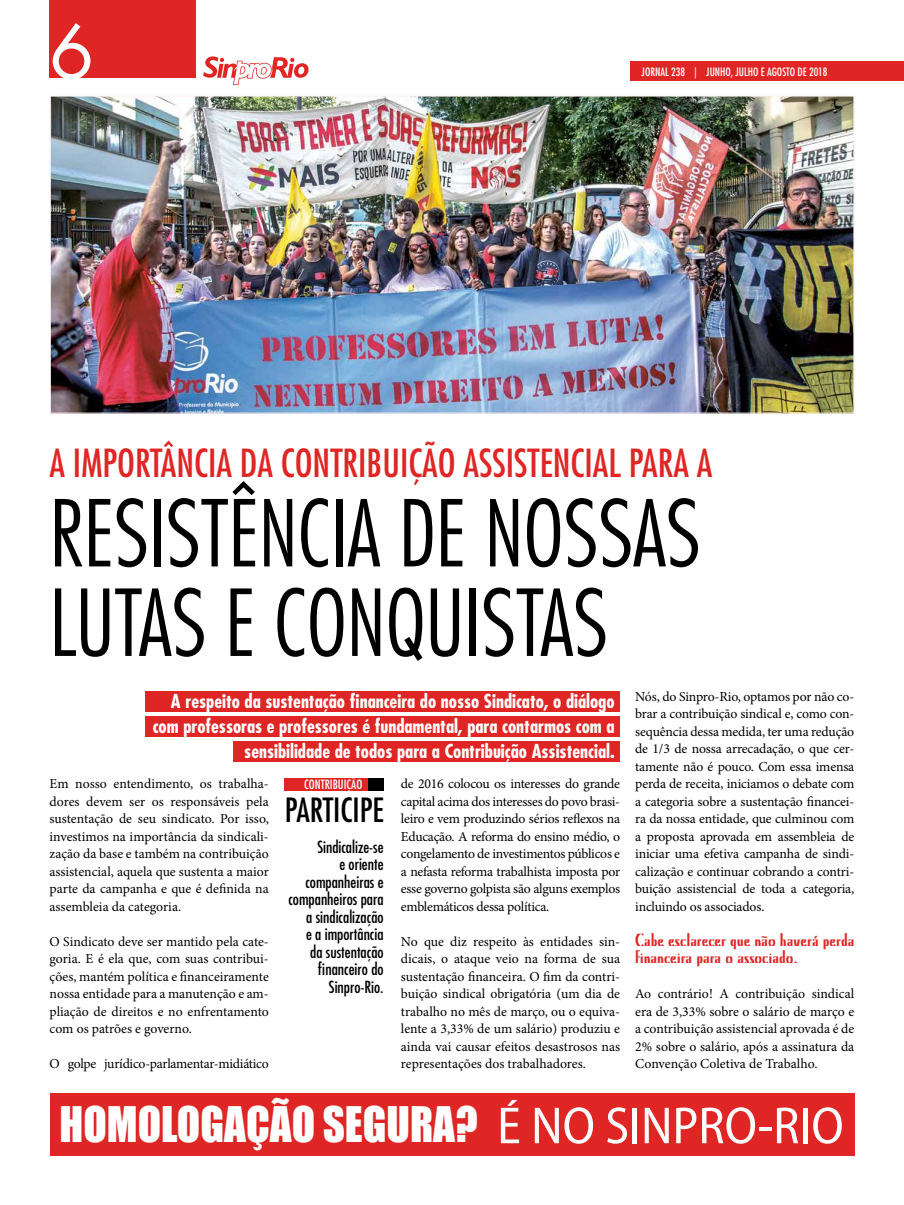
<style>
.page{position:relative;width:904px;height:1205px;background:#fff}
.page>*{position:absolute;margin:0;border:0;box-sizing:border-box;transform-origin:0 0}
.t1{font:300 condensed 89.5px/89.5px "Futura Std";color:#000}
.t2{font:72.62px "Futura Std";color:#fff}
.t3{font:45px "Impact";color:#fff;scale:.96 1}
.t4{font:condensed 37.62px "Futura Std";color:#df2625}
.t5{font:condensed 32.5px "Futura Std";color:#000}
.t6{font:700 condensed 18.75px/25px "Futura Std";color:#fff;text-align:right}
.t7{font:17.5px/17.5px "Kino";color:#df2625}
.t8{font:condensed 16.25px/17.5px "Futura Std";color:#000;text-align:right}
.t9{font:13.75px/17.5px "Minion Pro";letter-spacing:-.01em;color:#000;text-align:justify}
.t10{font:condensed 12.5px "Futura Std";color:#fff}
.t11{font:condensed 11.25px "Futura Std";color:#fff}
.s1{font-family:"Myriad Pro";font-stretch:semi-condensed;font-size:52.5px}
</style>
<div class="page">
<img style="left:52px;top:97px;width:800px;height:315px">
<div style="left:284px;top:778px;width:84px;height:12px;background:#df2625"></div>
<div style="left:368px;top:778px;width:15px;height:13px;background:#000"></div>
<div style="left:630px;top:62px;width:273px;height:19px;background:#df2625"></div>
<svg style="left:903px;top:62px;width:1px;height:19px"></svg>
<div style="left:49px;top:0;width:147px;height:78px;background:#df2625"></div>
<svg style="left:203px;top:56px;width:105px;height:29px"></svg>
<div style="left:145px;top:690px;width:475px;height:21px;background:#df2625"></div>
<div style="left:146px;top:716px;width:474px;height:20px;background:#df2625"></div>
<div style="left:233px;top:741px;width:387px;height:20px;background:#df2625"></div>
<div style="left:50px;top:1093px;width:804px;height:62px;background:#df2625"></div>
<h2 class="t2" style="left:49px;top:6px;width:46px">6</h2>
<p class="t11" style="left:641px;top:65px;width:187px">jornal 238 | JUNHO, JULHO E AGOSTO de 2018</p>
<h3 class="t4" style="left:50px;top:440px;width:260px">AIMPORTÂNCIA DA CONTRI</h3>
<h3 class="t4" style="left:366px;top:440px;width:31px">BUIÇÃO</h3>
<h3 class="t4" style="left:463px;top:440px;width:14px">ASSIST</h3>
<h3 class="t4" style="left:539px;top:440px;width:174px">ENCIAL para a</h3>
<h1 class="t1" style="left:50px;top:488px;width:652px">RESISTÊNCIA DE NOSSAS<br>LUTAS E CONQ UISTAS</h1>
<h3 class="t6" style="left:153px;top:688px;width:463px">A respeito da sustentação financeira do nosso Sindicato, o diálogo com professoras e professores é fundamental, para contarmos com a sensibilidade de todos para a Contribuição Assistencial.</h3>
<p class="t9" style="left:401px;top:775px;width:221px">de 2016 colocou os interesses do grande capital acima dos interesses do povo brasi&shy;leiro e vem produzindo sérios reflexos na Educação. A reforma do ensino médio, o congelamento de investimentos públicos e a nefasta reforma trabalhista imposta por esse governo golpista são alguns exemplos emblemáticos dessa política.</p>
<p class="t9" style="left:401px;top:932px;width:221px">No que diz respeito às entidades sin&shy;dicais, o ataque veio na forma de sua sustentação financeira. O fim da contri&shy;buição sindical obrigatória (um dia de trabalho no mês de março, ou o equiva&shy;lente a 3,33% de um salário) produziu e ainda vai causar efeitos desastrosos nas representações dos trabalhadores.</p>
<p class="t9" style="left:635px;top:687px;width:221px">Nós, do Sinpro-Rio, optamos por não co&shy;brar a contribuição sindical e, como con&shy;sequência dessa medida, ter uma redução de 1/3 de nossa arrecadação, o que cer&shy;tamente não é pouco. Com essa imensa perda de receita, iniciamos o debate com a categoria sobre a sustentação financei&shy;ra da nossa entidade, que culminou com a proposta aprovada em assembleia de iniciar uma efetiva campanha de sindi&shy;calização e continuar cobrando a contri&shy;buição assistencial de toda a categoria, incluindo os associados.</p>
<p class="t7" style="left:635px;top:931px;width:221px">Cabe esclarecer que não haverá perda financeira para o associado.</p>
<p class="t9" style="left:635px;top:985px;width:221px">Ao contrário! A contribuição sindical era de 3,33% sobre o salário de março e a contribuição assistencial aprovada é de 2% sobre o salário, após a assinatura da Convenção Coletiva de Trabalho.</p>
<h3 class="t3" style="left:60px;top:1089px;width:818px">HOMOLOGAÇÃO SEGURA? <span class="s1">É NO SINPRO-RIO</span></h3>
<p class="t10" style="left:304px;top:777px;width:11px">CONTRI</p>
<p class="t10" style="left:333px;top:777px;width:11px">BUIÇÃO</p>
<p class="t9" style="left:50px;top:775px;width:221px">Em nosso entendimento, os trabalha&shy;dores devem ser os responsáveis pela sustentação de seu sindicato. Por isso, investimos na importância da sindicali&shy;zação da base e também na contribuição assistencial, aquela que sustenta a maior parte da campanha e que é definida na assembleia da categoria.</p>
<p class="t9" style="left:50px;top:932px;width:221px">O Sindicato deve ser mantido pela cate&shy;goria. E é ela que, com suas contribui&shy;ções, mantém política e financeiramente nossa entidade para a manutenção e am&shy;pliação de direitos e no enfrentamento com os patrões e governo.</p>
<p class="t9" style="left:50px;top:1055px;width:221px">O golpe jurídico-parlamentar-midiático</p>
<h3 class="t5" style="left:285px;top:791px;width:12px">PARTI</h3>
<h3 class="t5" style="left:340px;top:791px;width:45px">CIPE</h3>
<p class="t8" style="left:288px;top:838px;width:97px">Sindicalize-se<br>e oriente companheiras e companheiros para a sindicalização<br>e a importância<br>da sustentação financeiro do<br>Sinpro-Rio.</p>
</div>
